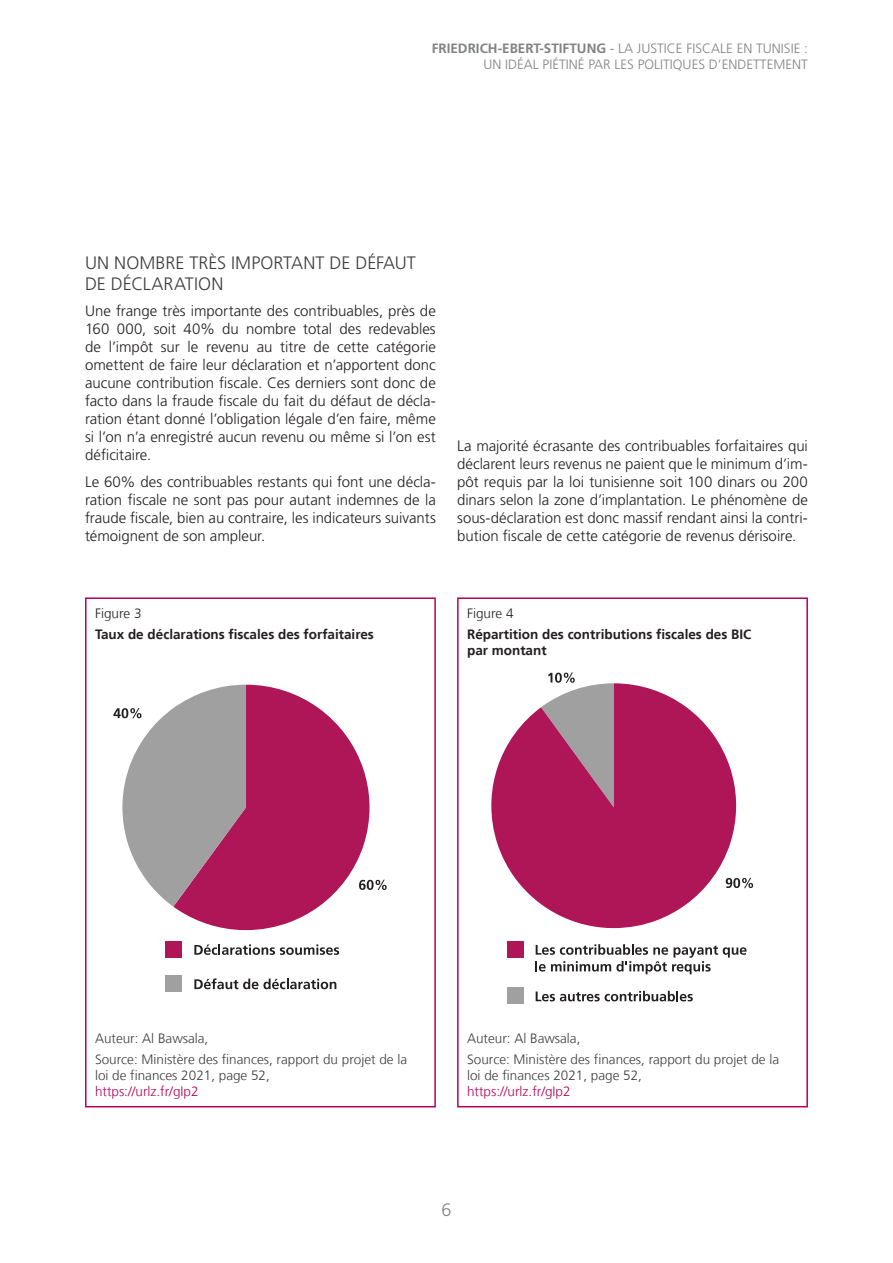
<style>
.page{position:relative;width:893px;height:1263px;background:#fff}
.page>*{position:absolute;margin:0;border:0;box-sizing:border-box;transform-origin:0 0}
.t1{font:300 18px/21px "Frutiger LT Std";color:#3e3e3f}
.t2{font:300 18px "Frutiger LT Std";color:#808285}
.t3{font:300 15px/18px "Frutiger LT Std";color:#231f20;text-align:justify}
.t4{font:300 13.5px/20.4px "Frutiger LT";color:#3e3e3f}
.t5{font:300 13.5px/16.2px "Frutiger LT Std";color:#808285;text-align:right}
.t6{font:700 13.5px/16.2px "Frutiger LT";color:#231f20}
.t7{font:300 13.5px "Frutiger LT";color:#b5025b}
.t8{font:300 13.5px "Frutiger LT";color:#231f20}
.s1{font-weight:700}
</style>
<div class="page">
<div style="left:85px;top:597px;width:351px;height:510px;border:2px solid #b5025b"></div>
<div style="left:457px;top:597px;width:351px;height:510px;border:2px solid #b5025b"></div>
<svg style="left:369px;top:880px;width:18px;height:10px"></svg>
<svg style="left:194px;top:978px;width:142px;height:11px"></svg>
<svg style="left:194px;top:944px;width:145px;height:11px"></svg>
<div style="left:166px;top:975px;width:16px;height:16px;background:#a0a0a0"></div>
<div style="left:166px;top:941px;width:16px;height:16px;background:#ae1658"></div>
<svg style="left:174px;top:685px;width:195px;height:245px;fill:#ae1658"></svg>
<svg style="left:113px;top:685px;width:133px;height:222px"></svg>
<svg style="left:736px;top:878px;width:17px;height:10px"></svg>
<svg style="left:536px;top:991px;width:157px;height:10px"></svg>
<svg style="left:535px;top:944px;width:212px;height:30px"></svg>
<div style="left:507px;top:987px;width:16px;height:16px;background:#a0a0a0"></div>
<div style="left:507px;top:941px;width:16px;height:16px;background:#ae1658"></div>
<svg style="left:548px;top:672px;width:27px;height:11px"></svg>
<svg style="left:491px;top:683px;width:245px;height:245px;fill:#ae1658"></svg>
<p class="t5" style="left:432px;top:40px;width:378px"><span class="s1">FRIEDRICH-EBERT-STIFTUNG</span> - LA JUSTICE FISCALE EN TUNISIE :<br>UN IDÉAL PIÉTINÉ PAR LES POLITIQUES D’ENDETTEMENT</p>
<p class="t1" style="left:85px;top:252px;width:332px">UN NOMBRE TRÈS IMPORTANT DE DÉFAUT<br>DE DÉCLARATION</p>
<p class="t3" style="left:85px;top:302px;width:352px">Une frange très importante des contribuables, près de 160 000, soit 40% du nombre total des redevables de l’impôt sur le revenu au titre de cette catégorie omettent de faire leur déclaration et n’apportent donc aucune contribution fiscale. Ces derniers sont donc de facto dans la fraude fiscale du fait du défaut de décla&shy;ration étant donné l’obligation légale d’en faire, même si l’on n’a enregistré aucun revenu ou même si l’on est déficitaire.</p>
<p class="t3" style="left:85px;top:473px;width:352px">Le 60% des contribuables restants qui font une décla&shy;ration fiscale ne sont pas pour autant indemnes de la fraude fiscale, bien au contraire, les indicateurs suivants témoignent de son ampleur.</p>
<p class="t3" style="left:457px;top:437px;width:352px">La majorité écrasante des contribuables forfaitaires qui déclarent leurs revenus ne paient que le minimum d’im&shy;pôt requis par la loi tunisienne soit 100 dinars ou 200 dinars selon la zone d’implantation. Le phénomène de sous-déclaration est donc massif rendant ainsi la contri&shy;bution fiscale de cette catégorie de revenus dérisoire.</p>
<p class="t8" style="left:95px;top:606px;width:48px">Figure 3</p>
<p class="t6" style="left:95px;top:626px;width:280px">Taux de déclarations fiscales des forfaitaires</p>
<p class="t8" style="left:467px;top:606px;width:48px">Figure 4</p>
<p class="t6" style="left:467px;top:626px;width:286px">Répartition des contributions fiscales des BIC par montant</p>
<p class="t4" style="left:95px;top:1028px;width:314px">Auteur: Al Bawsala,<br>Source: Ministère des finances, rapport du projet de la</p>
<p class="t4" style="left:95px;top:1065px;width:176px">loi de finances 2021, page 52,</p>
<p class="t7" style="left:95px;top:1084px;width:105px">https://urlz.fr/gIp2</p>
<p class="t4" style="left:467px;top:1028px;width:314px">Auteur: Al Bawsala,<br>Source: Ministère des finances, rapport du projet de la</p>
<p class="t4" style="left:467px;top:1065px;width:176px">loi de finances 2021, page 52,</p>
<p class="t7" style="left:467px;top:1084px;width:105px">https://urlz.fr/gIp2</p>
<p class="t2" style="left:441px;top:1200px;width:12px">6</p>
</div>
